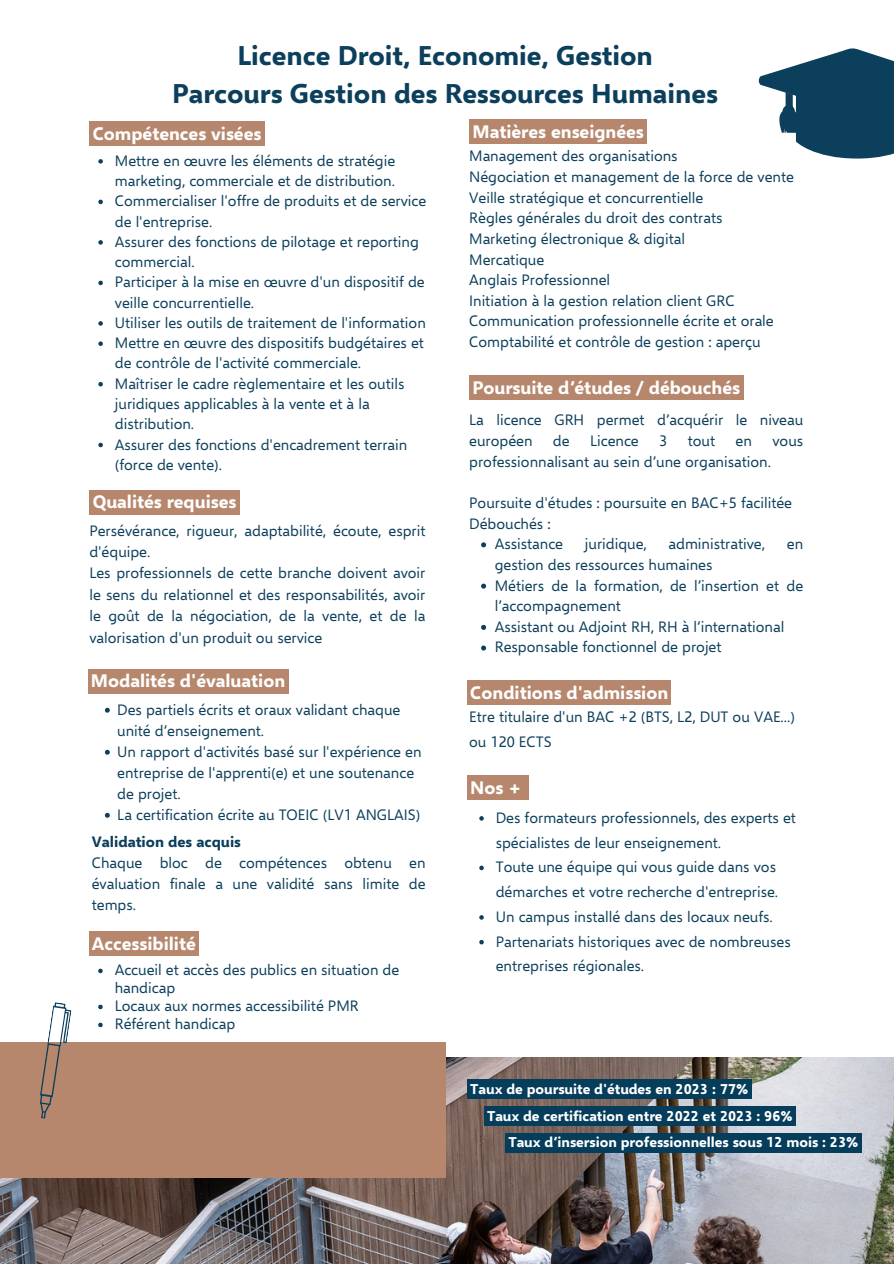
<style>
.page{position:relative;width:894px;height:1264px;background:#fff}
.page>*{position:absolute;margin:0;border:0;box-sizing:border-box;transform-origin:0 0}
.t1{font:700 27px/37.2px "Selawik";color:#0c3f5b;text-align:center}
.t2{font:700 18px "Selawik";color:#fefefe}
.t3{font:15px/20.2px "Selawik";color:#0c3f5b}
.t4{font:700 15px "Selawik";color:#0c3f5b}
.t5{font:700 14.1px "Selawik";color:#fff}
</style>
<div class="page">
<svg style="left:98px;top:159px;width:5px;height:5px"></svg>
<svg style="left:98px;top:200px;width:5px;height:4px"></svg>
<svg style="left:98px;top:240px;width:5px;height:5px"></svg>
<svg style="left:98px;top:281px;width:5px;height:4px"></svg>
<svg style="left:98px;top:321px;width:5px;height:5px"></svg>
<svg style="left:98px;top:341px;width:5px;height:5px"></svg>
<svg style="left:98px;top:382px;width:5px;height:4px"></svg>
<svg style="left:98px;top:443px;width:5px;height:4px"></svg>
<svg style="left:481px;top:542px;width:5px;height:5px"></svg>
<svg style="left:481px;top:583px;width:5px;height:5px"></svg>
<svg style="left:481px;top:625px;width:5px;height:5px"></svg>
<svg style="left:481px;top:645px;width:5px;height:5px"></svg>
<img style="left:0;top:1056px;width:893px;height:207px">
<div style="left:0;top:1042px;width:445px;height:135px;background:#b6876d"></div>
<svg style="left:39px;top:1002px;width:33px;height:117px"></svg>
<div style="left:484px;top:1105px;width:311px;height:20px;background:#053d5b"></div>
<svg style="left:479px;top:816px;width:4px;height:4px"></svg>
<svg style="left:479px;top:865px;width:4px;height:5px"></svg>
<svg style="left:479px;top:915px;width:4px;height:4px"></svg>
<svg style="left:479px;top:939px;width:4px;height:5px"></svg>
<svg style="left:105px;top:707px;width:5px;height:5px"></svg>
<svg style="left:105px;top:749px;width:5px;height:5px"></svg>
<svg style="left:105px;top:812px;width:5px;height:5px"></svg>
<div style="left:89px;top:121px;width:175px;height:25px;background:#b6876d"></div>
<div style="left:89px;top:490px;width:150px;height:24px;background:#b6876d"></div>
<div style="left:88px;top:669px;width:200px;height:24px;background:#b6876d"></div>
<div style="left:469px;top:120px;width:177px;height:24px;background:#b6876d"></div>
<div style="left:469px;top:375px;width:274px;height:25px;background:#b6876d"></div>
<div style="left:467px;top:775px;width:62px;height:24px;background:#b6876d"></div>
<svg style="left:98px;top:968px;width:5px;height:5px"></svg>
<svg style="left:98px;top:1004px;width:5px;height:5px"></svg>
<svg style="left:98px;top:1022px;width:5px;height:5px"></svg>
<div style="left:89px;top:931px;width:110px;height:24px;background:#b6876d"></div>
<div style="left:467px;top:1079px;width:284px;height:19px;background:#053d5b"></div>
<div style="left:505px;top:1132px;width:356px;height:20px;background:#053d5b"></div>
<svg style="left:758px;top:48px;width:135px;height:110px"></svg>
<div style="left:467px;top:680px;width:204px;height:25px;background:#b6876d"></div>
<p class="t1" style="left:172px;top:36px;width:547px">Licence Droit, Economie, Gestion<br>Parcours Gestion des Ressources Humaines</p>
<p class="t2" style="left:93px;top:122px;width:170px">Compétences visées</p>
<h1 class="t3" style="left:115px;top:150px;width:282px">Mettre en œuvre les éléments de stratégie marketing, commerciale et de distribution.</h1>
<p class="t3" style="left:115px;top:190px;width:313px">Commercialiser l'offre de produits et de service de l'entreprise.</p>
<h2 class="t3" style="left:115px;top:231px;width:305px">Assurer des fonctions de pilotage et reporting commercial.</h2>
<h2 class="t3" style="left:115px;top:271px;width:311px">Participer à la mise en œuvre d'un dispositif de veille concurrentielle.</h2>
<p class="t3" style="left:115px;top:312px;width:312px">Utiliser les outils de traitement de l'information</p>
<p class="t3" style="left:115px;top:332px;width:310px">Mettre en œuvre des dispositifs budgétaires et de contrôle de l'activité commerciale.</p>
<p class="t3" style="left:115px;top:373px;width:291px">Maîtriser le cadre règlementaire et les outils juridiques applicables à la vente et à la distribution.</p>
<p class="t3" style="left:115px;top:433px;width:294px">Assurer des fonctions d'encadrement terrain (force de vente).</p>
<h2 class="t2" style="left:93px;top:490px;width:145px">Qualités requises</h2>
<p class="t3" style="left:89px;top:519px;width:337px;line-height:21.3px">Persévérance, rigueur, adaptabilité, écoute, esprit d'équipe.</p>
<p class="t3" style="left:89px;top:562px;width:337px;line-height:21.3px;text-align:justify">Les professionnels de cette branche doivent avoir le sens du relationnel et des responsabilités, avoir le goût de la négociation, de la vente, et de la valorisation d'un produit ou service</p>
<p class="t2" style="left:91px;top:669px;width:196px">Modalités d'évaluation</p>
<p class="t3" style="left:117px;top:699px;width:284px;line-height:21px">Des partiels écrits et oraux validant chaque unité d’enseignement.</p>
<p class="t3" style="left:117px;top:741px;width:306px;line-height:21px">Un rapport d'activités basé sur l'expérience en entreprise de l'apprenti(e) et une soutenance de projet.</p>
<p class="t3" style="left:117px;top:804px;width:304px">La certification écrite au TOEIC (LV1 ANGLAIS)</p>
<p class="t4" style="left:92px;top:832px;width:151px">Validation des acquis</p>
<p class="t3" style="left:92px;top:852px;width:335px;line-height:21px;text-align:justify">Chaque bloc de compétences obtenu en évaluation finale a une validité sans limite de temps.</p>
<p class="t2" style="left:92px;top:931px;width:105px">Accessibilité</p>
<p class="t3" style="left:115px;top:960px;width:286px;line-height:18px">Accueil et accès des publics en situation de handicap</p>
<p class="t3" style="left:115px;top:995px;width:245px">Locaux aux normes accessibilité PMR</p>
<p class="t3" style="left:115px;top:1013px;width:122px">Référent handicap</p>
<p class="t2" style="left:472px;top:120px;width:173px">Matières enseignées</p>
<p class="t3" style="left:469px;top:145px;width:210px">Management des organisations</p>
<p class="t3" style="left:469px;top:166px;width:326px">Négociation et management de la force de vente</p>
<p class="t3" style="left:469px;top:187px;width:235px">Veille stratégique et concurrentielle</p>
<h2 class="t3" style="left:469px;top:207px;width:255px">Règles générales du droit des contrats</h2>
<p class="t3" style="left:469px;top:228px;width:217px">Marketing électronique &amp; digital</p>
<p class="t3" style="left:469px;top:248px;width:76px">Mercatique</p>
<p class="t3" style="left:469px;top:269px;width:142px">Anglais Professionnel</p>
<p class="t3" style="left:469px;top:290px;width:267px">Initiation à la gestion relation client GRC</p>
<p class="t3" style="left:469px;top:310px;width:306px">Communication professionnelle écrite et orale</p>
<h3 class="t3" style="left:469px;top:331px;width:293px">Comptabilité et contrôle de gestion : aperçu</h3>
<h2 class="t2" style="left:472px;top:376px;width:269px">Poursuite d’études / débouchés</h2>
<p class="t3" style="left:469px;top:409px;width:335px;line-height:20.7px">La licence GRH permet d’acquérir le niveau européen</p>
<p class="t3" style="left:553px;top:430px;width:18px">de</p>
<p class="t3" style="left:590px;top:430px;width:50px">Licence</p>
<p class="t3" style="left:659px;top:430px;width:10px">3</p>
<p class="t3" style="left:687px;top:430px;width:29px">tout</p>
<p class="t3" style="left:735px;top:430px;width:18px">en</p>
<p class="t3" style="left:772px;top:430px;width:32px">vous</p>
<p class="t3" style="left:469px;top:451px;width:303px">professionnalisant au sein d’une organisation.</p>
<p class="t3" style="left:469px;top:492px;width:324px">Poursuite d'études : poursuite en BAC+5 facilitée</p>
<p class="t3" style="left:469px;top:512px;width:83px">Débouchés :</p>
<p class="t3" style="left:494px;top:533px;width:70px">Assistance</p>
<p class="t3" style="left:584px;top:533px;width:63px">juridique,</p>
<p class="t3" style="left:668px;top:533px;width:98px">administrative,</p>
<p class="t3" style="left:786px;top:533px;width:18px">en</p>
<p class="t3" style="left:494px;top:554px;width:219px">gestion des ressources humaines</p>
<p class="t3" style="left:494px;top:574px;width:310px;line-height:20.7px">Métiers de la formation, de l’insertion et de l’accompagnement</p>
<p class="t3" style="left:494px;top:616px;width:291px">Assistant ou Adjoint RH, RH à l’international</p>
<p class="t3" style="left:494px;top:636px;width:228px">Responsable fonctionnel de projet</p>
<h2 class="t2" style="left:470px;top:681px;width:199px">Conditions d'admission</h2>
<p class="t3" style="left:469px;top:704px;width:327px;line-height:24.8px">Etre titulaire d'un BAC +2 (BTS, L2, DUT ou VAE...) ou 120 ECTS</p>
<h2 class="t2" style="left:470px;top:776px;width:52px">Nos +</h2>
<p class="t3" style="left:495px;top:804px;width:301px;line-height:24.8px">Des formateurs professionnels, des experts et spécialistes de leur enseignement.</p>
<p class="t3" style="left:495px;top:854px;width:284px;line-height:24.8px">Toute une équipe qui vous guide dans vos démarches et votre recherche d'entreprise.</p>
<p class="t3" style="left:495px;top:906px;width:278px">Un campus installé dans des locaux neufs.</p>
<h2 class="t3" style="left:495px;top:928px;width:296px;line-height:24.8px">Partenariats historiques avec de nombreuses entreprises régionales.</h2>
<p class="t5" style="left:470px;top:1079px;width:279px">Taux de poursuite d'études en 2023 : 77%</p>
<p class="t5" style="left:508px;top:1133px;width:351px">Taux d’insersion professionnelles sous 12 mois : 23%</p>
<p class="t5" style="left:487px;top:1106px;width:307px">Taux de certification entre 2022 et 2023 : 96%</p>
</div>
